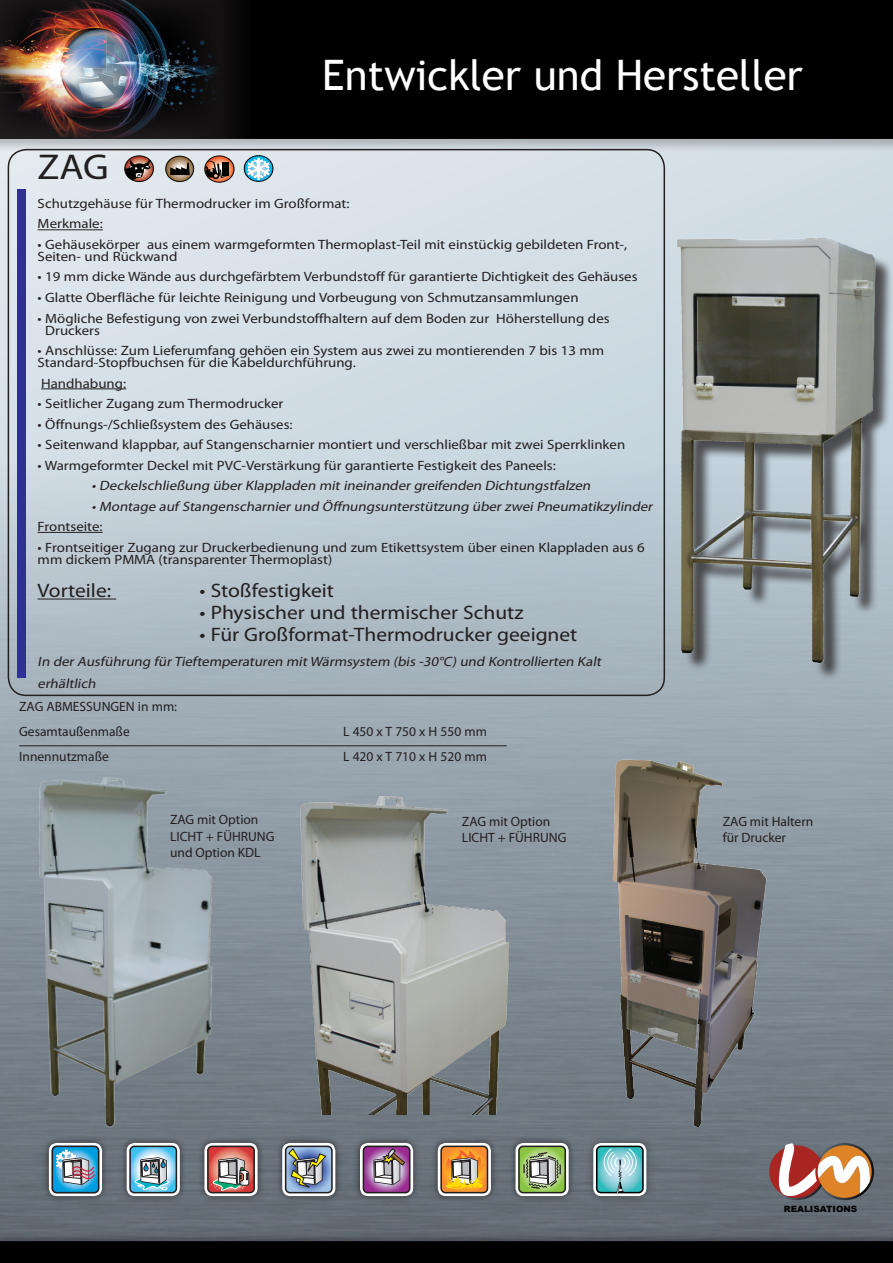
<style>
.page{position:relative;width:893px;height:1263px;background:#fff}
.page>*{position:absolute;margin:0;border:0;box-sizing:border-box;transform-origin:0 0}
.t1{font:42px "Trebuchet MS";color:#fff}
.t2{font:42px "Myriad Pro";color:#fff}
.t3{font:36px "Myriad Pro";color:#231f20;scale:1.1 1}
.t4{font:19.5px "Myriad Pro";color:#231f20;scale:1.1 1}
.t5{font:13.5px/12px "Myriad Pro";color:#231f20;scale:1.1 1}
.t6{font:italic 13.5px/21.6px "Myriad Pro";color:#231f20;scale:1.1 1}
.t7{font:13.5px/16.2px "Myriad Pro";color:#231f20}
.t8{font:900 8.7px "Arial";color:#040503}
</style>
<div class="page">
<div style="left:0;top:0;width:893px;height:1240px;background:#d5dfe7"></div>
<img style="left:0;top:463px;width:893px;height:770px">
<div style="left:0;top:0;width:893px;height:153px;background:#231f20;opacity:.25"></div>
<div style="left:0;top:1233px;width:893px;height:30px;background:#231f20;opacity:.25"></div>
<img style="left:0;top:0;width:148px;height:139px">
<svg style="left:148px;top:0;width:745px;height:139px;background:#020203"></svg>
<div style="left:0;top:1242px;width:893px;height:21px;background:#000"></div>
<svg style="left:767px;top:1143px;width:107px;height:57px;background:#b58775"></svg>
<div style="left:42px;top:1135px;width:67px;height:68px;background:#231f20;opacity:.75"></div>
<div style="left:49px;top:1143px;width:53px;height:53px;background:#fff;border-radius:8px"></div>
<svg style="left:51px;top:1145px;width:49px;height:49px;background:#629bb8"></svg>
<div style="left:119px;top:1135px;width:68px;height:68px;background:#231f20;opacity:.75"></div>
<div style="left:127px;top:1143px;width:53px;height:53px;background:#fff;border-radius:8px"></div>
<svg style="left:127px;top:1145px;width:51px;height:49px;background:#84b0c2"></svg>
<div style="left:275px;top:1135px;width:67px;height:68px;background:#231f20;opacity:.75"></div>
<div style="left:282px;top:1143px;width:53px;height:53px;background:#fff;border-radius:8px"></div>
<svg style="left:284px;top:1145px;width:49px;height:49px;background:#8896a0"></svg>
<div style="left:353px;top:1135px;width:67px;height:68px;background:#231f20;opacity:.75"></div>
<div style="left:360px;top:1143px;width:53px;height:53px;background:#fff;border-radius:8px"></div>
<svg style="left:362px;top:1145px;width:49px;height:49px;background:#9a7095"></svg>
<div style="left:430px;top:1135px;width:68px;height:68px;background:#231f20;opacity:.75"></div>
<div style="left:438px;top:1143px;width:53px;height:53px;background:#fff;border-radius:8px"></div>
<svg style="left:440px;top:1145px;width:49px;height:49px;background:#ca9650"></svg>
<div style="left:508px;top:1135px;width:68px;height:68px;background:#231f20;opacity:.75"></div>
<div style="left:515px;top:1143px;width:54px;height:53px;background:#fff;border-radius:8px"></div>
<svg style="left:517px;top:1145px;width:50px;height:49px;background:#91a675"></svg>
<div style="left:584px;top:1134px;width:72px;height:71px;background:#231f20;opacity:.5"></div>
<div style="left:593px;top:1143px;width:53px;height:53px;background:#fff;border-radius:8px"></div>
<svg style="left:595px;top:1145px;width:49px;height:49px;background:#78b7bc"></svg>
<hr style="left:38px;top:229px;width:65px;height:1px;background:#231f20">
<hr style="left:41px;top:388px;width:85px;height:1px;background:#231f20">
<hr style="left:38px;top:532px;width:65px;height:1px;background:#231f20">
<hr style="left:38px;top:598px;width:78px;height:1px;background:#231f20">
<div style="left:18px;top:190px;width:8px;height:488px;background:#2e3092"></div>
<hr style="left:19px;top:745px;width:488px;height:1px;background:#231f20">
<div style="left:197px;top:1135px;width:68px;height:68px;background:#231f20;opacity:.75"></div>
<div style="left:204px;top:1143px;width:54px;height:53px;background:#fff;border-radius:8px"></div>
<svg style="left:204px;top:1145px;width:52px;height:49px;background:#af7e78"></svg>
<div style="left:124px;top:155px;width:30px;height:27px;border:1px solid #040503;border-radius:50%"></div>
<svg style="left:125px;top:156px;width:28px;height:26px"></svg>
<div style="left:204px;top:155px;width:30px;height:28px;border:1px solid #040503;border-radius:50%"></div>
<svg style="left:205px;top:156px;width:29px;height:26px"></svg>
<div style="left:165px;top:156px;width:29px;height:26px;border:1px solid #040503;border-radius:50%"></div>
<svg style="left:166px;top:156px;width:28px;height:26px"></svg>
<div style="left:244px;top:155px;width:29px;height:27px;border:1px solid #040503;border-radius:50%"></div>
<svg style="left:244px;top:156px;width:29px;height:25px"></svg>
<img style="left:665px;top:190px;width:228px;height:492px">
<img style="left:31px;top:765px;width:205px;height:369px">
<img style="left:569px;top:749px;width:242px;height:381px">
<img style="left:279px;top:779px;width:256px;height:335px">
<h1 class="t1" style="left:322px;top:50px;width:482px">Entwickler und Hersteller</h1>
<h1 class="t2" style="left:349px;top:49px;width:378px">Concepteur Fabricant</h1>
<h2 class="t3" style="left:38px;top:145px;width:66px">ZAG</h2>
<p class="t5" style="left:38px;top:193px;width:285px;line-height:20.5px">Schutzgehäuse für Thermodrucker im Großformat:<br>Merkmale:</p>
<p class="t5" style="left:38px;top:238px;width:537px">• Gehäusekörper aus einem warmgeformten Thermoplast-Teil mit einstückig gebildeten Front-,<br>Seiten- und Rückwand</p>
<p class="t5" style="left:38px;top:271px;width:547px">• 19 mm dicke Wände aus durchgefärbtem Verbundstoff für garantierte Dichtigkeit des Gehäuses</p>
<p class="t5" style="left:38px;top:291px;width:493px">• Glatte Oberfläche für leichte Reinigung und Vorbeugung von Schmutzansammlungen</p>
<p class="t5" style="left:45px;top:312px;width:515px;text-indent:-8px">• Mögliche Befestigung von zwei Verbundstoffhaltern auf dem Boden zur Höherstellung des<br>Druckers</p>
<p class="t5" style="left:38px;top:344px;width:516px">• Anschlüsse: Zum Lieferumfang gehöen ein System aus zwei zu montierenden 7 bis 13 mm<br>Standard-Stopfbuchsen für die Kabeldurchführung.</p>
<p class="t5" style="left:41px;top:377px;width:79px">Handhabung:</p>
<p class="t5" style="left:38px;top:397px;width:225px">• Seitlicher Zugang zum Thermodrucker</p>
<p class="t5" style="left:38px;top:418px;width:233px">• Öffnungs-/Schließsystem des Gehäuses:</p>
<p class="t5" style="left:38px;top:438px;width:536px">• Seitenwand klappbar, auf Stangenscharnier montiert und verschließbar mit zwei Sperrklinken</p>
<p class="t5" style="left:38px;top:459px;width:473px">• Warmgeformter Deckel mit PVC-Verstärkung für garantierte Festigkeit des Paneels:</p>
<p class="t6" style="left:92px;top:474px;width:458px">•Deckelschließung überKlappladen mitineinandergreifenden Dichtungstfalzen</p>
<p class="t6" style="left:92px;top:495px;width:514px">•Montage auf Stangenscharnierund Öffnungsunterstützung überzweiPneumatikzylinder</p>
<p class="t5" style="left:38px;top:520px;width:61px">Frontseite:</p>
<p class="t5" style="left:38px;top:541px;width:553px">• Frontseitiger Zugang zur Druckerbedienung und zum Etikettsystem über einen Klappladen aus 6 mm dickem PMMA (transparenter Thermoplast)</p>
<h3 class="t4" style="left:38px;top:578px;width:68px">Vorteile:</h3>
<h3 class="t4" style="left:200px;top:578px;width:124px">• Stoßfestigkeit</h3>
<h3 class="t4" style="left:200px;top:600px;width:296px">• Physischer und thermischer Schutz</h3>
<h3 class="t4" style="left:200px;top:622px;width:345px">• Für Großformat-Thermodrucker geeignet</h3>
<p class="t6" style="left:38px;top:650px;width:516px">In derAusführung fürTieftemperaturen mitWärmsystem (bis -30°C)und Kontrollierten Kalt erhältlich</p>
<p class="t7" style="left:19px;top:694px;width:159px;line-height:25px">ZAG ABMESSUNGEN in mm:<br>Gesamtaußenmaße</p>
<p class="t7" style="left:343px;top:723px;width:145px">L 450 x T 750 x H 550 mm</p>
<p class="t7" style="left:19px;top:748px;width:91px">Innennutzmaße</p>
<p class="t7" style="left:343px;top:748px;width:145px">L 420 x T 710 x H 520 mm</p>
<p class="t7" style="left:170px;top:811px;width:106px">ZAG mit Option<br>LICHT + FÜHRUNG und Option KDL</p>
<p class="t7" style="left:462px;top:813px;width:106px">ZAG mit Option<br>LICHT + FÜHRUNG</p>
<p class="t7" style="left:723px;top:813px;width:92px">ZAG mit Haltern für Drucker</p>
<p class="t8" style="left:784px;top:1204px;width:75px">REALISATIONS</p>
</div>
